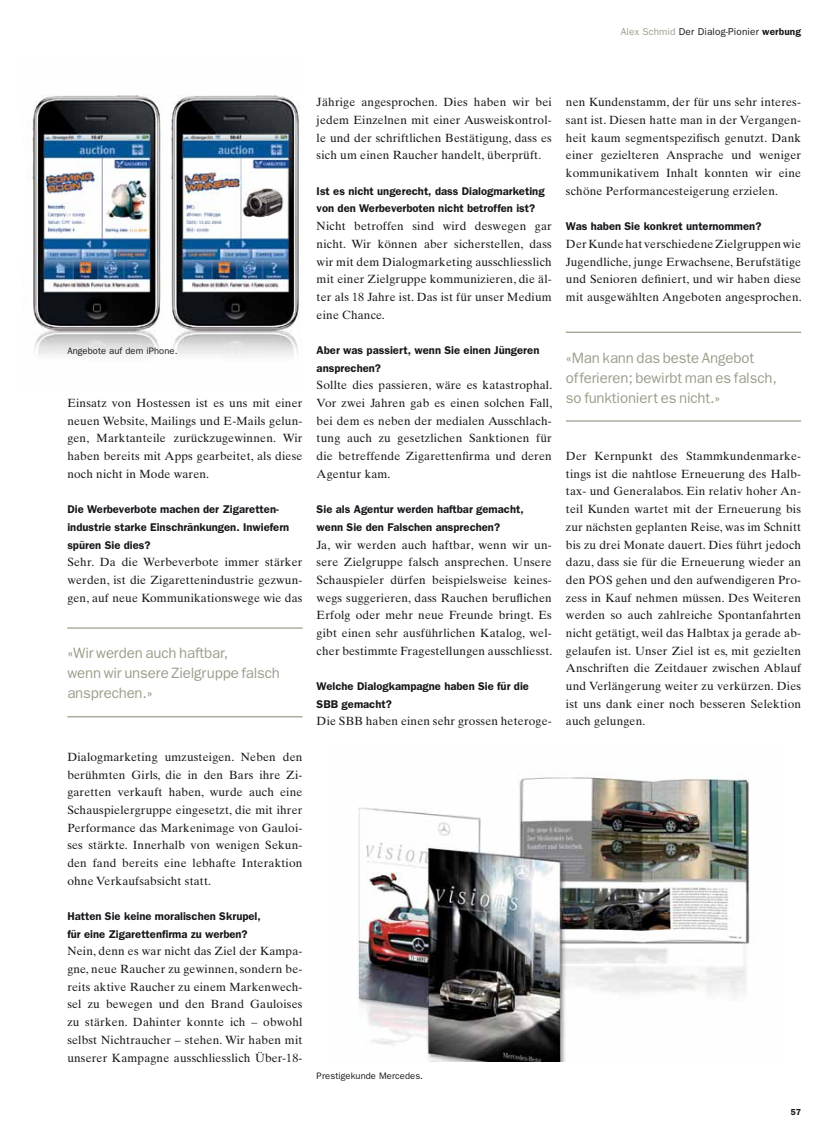
<style>
.page{position:relative;width:833px;height:1134px;background:#fff}
.page>*{position:absolute;margin:0;border:0;box-sizing:border-box;transform-origin:0 0}
.t1{font:15px/20px "Franklin Gothic";letter-spacing:-.01em;color:#9d9d8d}
.t2{font:11.88px/17.6px "Times Ten";letter-spacing:.015em;color:#1a171c;text-align:justify}
.t3{font:600 11.25px/17.6px "Franklin Gothic";color:#1a171c}
.t4{font:10px "Franklin Gothic";letter-spacing:.015em;color:#1a171c}
.t5{font:9.38px "Franklin Gothic";letter-spacing:.01em;color:#1a171c}
.t6{font:600 8.75px "Franklin Gothic";color:#1a171c}
.s1{color:#9d9d8d}
.s2{font-weight:600}
</style>
<div class="page">
<img style="left:358px;top:775px;width:392px;height:286px">
<img style="left:32px;top:94px;width:268px;height:263px">
<hr style="left:67px;top:627px;width:235px;height:2px;background:#9d9d8d">
<hr style="left:67px;top:716px;width:235px;height:1px;background:#9d9d8d">
<hr style="left:566px;top:332px;width:235px;height:1px;background:#9d9d8d">
<hr style="left:566px;top:420px;width:235px;height:2px;background:#9d9d8d">
<p class="t4" style="left:621px;top:26px;width:182px"><span class="s1">Alex Schmid</span> Der Dialog-Pionier <span class="s2">werbung</span></p>
<p class="t5" style="left:67px;top:345px;width:112px">Angebote auf dem iPhone.</p>
<p class="t2" style="left:67px;top:394px;width:237px">Einsatz von Hostessen ist es uns mit einer neuen Website, Mailings und E-Mails gelun&shy;gen, Marktanteile zurückzugewinnen. Wir haben bereits mit Apps gearbeitet, als diese noch nicht in Mode waren.</p>
<p class="t3" style="left:67px;top:500px;width:223px">Die Werbeverbote machen der Zigaretten&shy;industrie starke Einschränkungen. Inwiefern spüren Sie dies?</p>
<p class="t2" style="left:67px;top:553px;width:237px">Sehr. Da die Werbeverbote immer stärker werden, ist die Zigarettenindustrie gezwun&shy;gen, auf neue Kommunikationswege wie das</p>
<p class="t1" style="left:67px;top:643px;width:214px">«Wir werden auch haftbar,<br>wenn wir unsere Zielgruppe falsch ansprechen.»</p>
<p class="t2" style="left:67px;top:748px;width:237px">Dialogmarketing umzusteigen. Neben den berühmten Girls, die in den Bars ihre Zi&shy;garetten verkauft haben, wurde auch eine Schauspielergruppe eingesetzt, die mit ihrer Performance das Markenimage von Gauloi&shy;ses stärkte. Innerhalb von wenigen Sekun&shy;den fand bereits eine lebhafte Interaktion ohne Verkaufsabsicht statt.</p>
<p class="t3" style="left:67px;top:907px;width:195px">Hatten Sie keine moralischen Skrupel, für eine Zigarettenfirma zu werben?</p>
<p class="t2" style="left:67px;top:942px;width:237px">Nein, denn es war nicht das Ziel der Kampa&shy;gne, neue Raucher zu gewinnen, sondern be&shy;reits aktive Raucher zu einem Markenwech&shy;sel zu bewegen und den Brand Gauloises zu stärken. Dahinter konnte ich – obwohl selbst Nichtraucher – stehen. Wir haben mit unserer Kampagne ausschliesslich Über-18-</p>
<p class="t2" style="left:317px;top:93px;width:237px">Jährige angesprochen. Dies haben wir bei jedem Einzelnen mit einer Ausweiskontrol&shy;le und der schriftlichen Bestätigung, dass es sich um einen Raucher handelt, überprüft.</p>
<p class="t3" style="left:317px;top:182px;width:229px">Ist es nicht ungerecht, dass Dialogmarketing von den Werbeverboten nicht betroffen ist?</p>
<p class="t2" style="left:317px;top:217px;width:237px">Nicht betroffen sind wird deswegen gar nicht. Wir können aber sicherstellen, dass wir mit dem Dialogmarketing ausschliesslich mit einer Zielgruppe kommunizieren, die äl&shy;ter als 18 Jahre ist. Das ist für unser Medium eine Chance.</p>
<p class="t3" style="left:317px;top:341px;width:224px">Aber was passiert, wenn Sie einen Jüngeren ansprechen?</p>
<p class="t2" style="left:317px;top:376px;width:237px">Sollte dies passieren, wäre es katastrophal.<br>Vor zwei Jahren gab es einen solchen Fall, bei dem es neben der medialen Ausschlach&shy;tung auch zu gesetzlichen Sanktionen für die betreffende Zigarettenfirma und deren Agentur kam.</p>
<p class="t3" style="left:317px;top:500px;width:209px">Sie als Agentur werden haftbar gemacht, wenn Sie den Falschen ansprechen?</p>
<p class="t2" style="left:317px;top:536px;width:237px">Ja, wir werden auch haftbar, wenn wir un&shy;sere Zielgruppe falsch ansprechen. Unsere Schauspieler dürfen beispielsweise keines&shy;wegs suggerieren, dass Rauchen beruflichen Erfolg oder mehr neue Freunde bringt. Es gibt einen sehr ausführlichen Katalog, wel&shy;cher bestimmte Fragestellungen ausschliesst.</p>
<p class="t3" style="left:317px;top:677px;width:214px">Welche Dialogkampagne haben Sie für die<br>SBB gemacht?</p>
<p class="t2" style="left:317px;top:712px;width:237px">Die SBB haben einen sehr grossen heteroge-</p>
<p class="t5" style="left:317px;top:1071px;width:108px">Prestigekunde Mercedes.</p>
<p class="t2" style="left:566px;top:93px;width:237px">nen Kundenstamm, der für uns sehr interes&shy;sant ist. Diesen hatte man in der Vergangen&shy;heit kaum segmentspezifisch genutzt. Dank einer gezielteren Ansprache und weniger kommunikativem Inhalt konnten wir eine schöne Performancesteigerung erzielen.</p>
<p class="t3" style="left:566px;top:217px;width:197px">Was haben Sie konkret unternommen?</p>
<p class="t2" style="left:566px;top:235px;width:237px">Der Kunde hat verschiedene Zielgruppen wie Jugendliche, junge Erwachsene, Berufstätige und Senioren definiert, und wir haben diese mit ausgewählten Angeboten angesprochen.</p>
<p class="t1" style="left:566px;top:347px;width:212px">«Man kann das beste Angebot offerieren; bewirbt man es falsch, so funktioniert es nicht.»</p>
<p class="t2" style="left:566px;top:447px;width:237px">Der Kernpunkt des Stammkundenmarke&shy;tings ist die nahtlose Erneuerung des Halb&shy;tax- und Generalabos. Ein relativ hoher An&shy;teil Kunden wartet mit der Erneuerung bis zur nächsten geplanten Reise, was im Schnitt bis zu drei Monate dauert. Dies führt jedoch dazu, dass sie für die Erneuerung wieder an den POS gehen und den aufwendigeren Pro&shy;zess in Kauf nehmen müssen. Des Weiteren werden so auch zahlreiche Spontanfahrten nicht getätigt, weil das Halbtax ja gerade ab&shy;gelaufen ist. Unser Ziel ist es, mit gezielten Anschriften die Zeitdauer zwischen Ablauf und Verlängerung weiter zu verkürzen. Dies ist uns dank einer noch besseren Selektion auch gelungen.</p>
<p class="t6" style="left:790px;top:1106px;width:12px">57</p>
</div>
